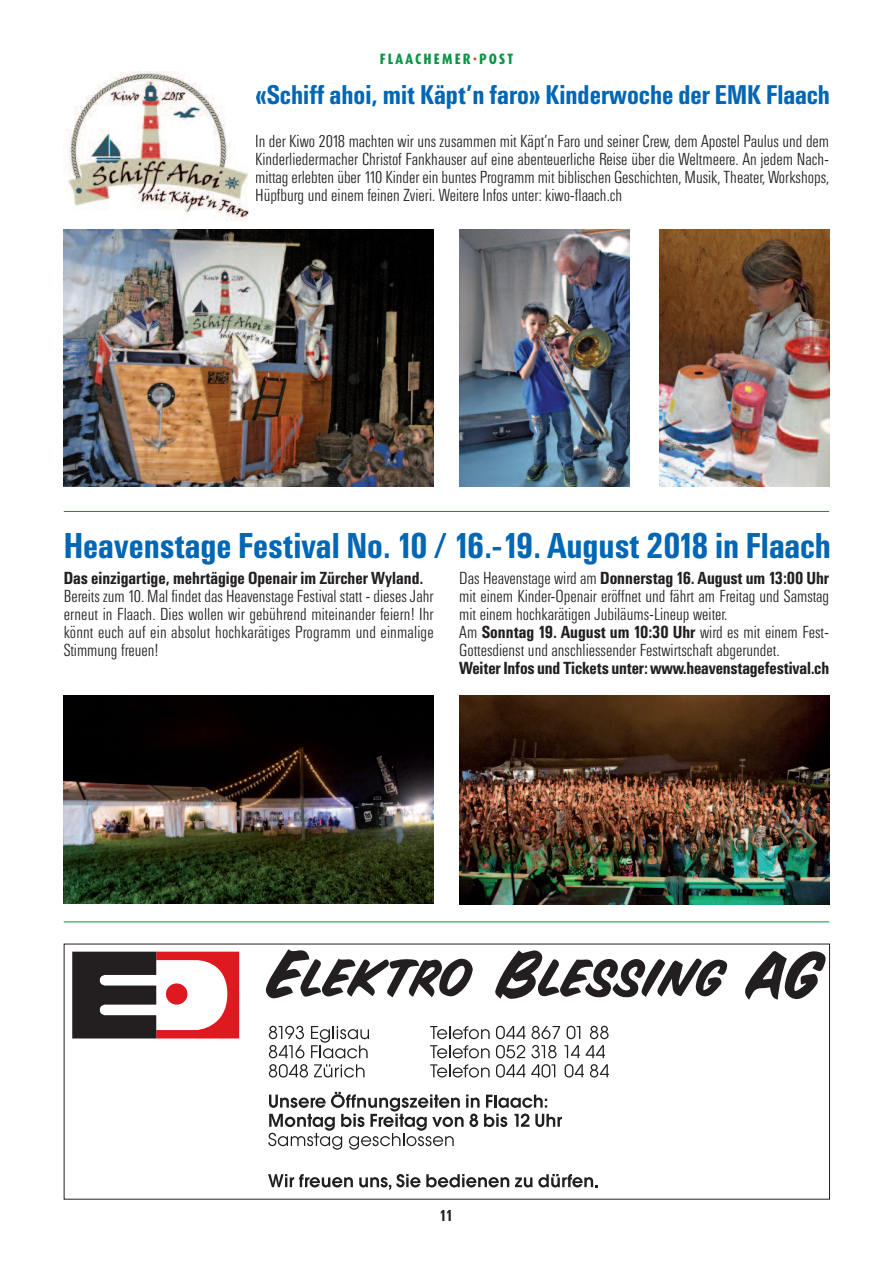
<style>
.page{position:relative;width:893px;height:1263px;background:#fff}
.page>*{position:absolute;margin:0;border:0;box-sizing:border-box;transform-origin:0 0}
.t1{font:33.9px "Univers SB Med Con";color:#0166b3}
.t2{font:25.5px "Univers SB Med Con";color:#0166b3}
.t3{font:16.5px/18px "Univers SB Lig Con";color:#231f20;text-align:justify}
.t4{font:16.5px "Univers SB Med Con";color:#231f20}
.t5{font:800 15px "Dax Condensed";letter-spacing:.15em;color:#099547}
.t6{font:15px "Univers SB Med Con";color:#231f20}
.s1{color:#ef3e22}
.s2{font-family:"Univers SB Lig Con"}
</style>
<div class="page">
<img style="left:66px;top:72px;width:183px;height:150px">
<hr style="left:64px;top:511px;width:765px;height:1px;background:#099547">
<img style="left:64px;top:230px;width:370px;height:257px">
<img style="left:459px;top:229px;width:170px;height:257px">
<img style="left:659px;top:229px;width:170px;height:257px">
<img style="left:64px;top:695px;width:370px;height:209px">
<img style="left:459px;top:696px;width:370px;height:208px">
<svg style="left:72px;top:952px;width:167px;height:86px"></svg>
<svg style="left:745px;top:951px;width:81px;height:49px"></svg>
<svg style="left:265px;top:949px;width:208px;height:49px"></svg>
<svg style="left:495px;top:950px;width:232px;height:49px"></svg>
<svg style="left:269px;top:1026px;width:35px;height:13px"></svg>
<svg style="left:430px;top:1026px;width:60px;height:13px"></svg>
<svg style="left:496px;top:1026px;width:29px;height:13px"></svg>
<svg style="left:531px;top:1026px;width:29px;height:13px"></svg>
<svg style="left:567px;top:1026px;width:13px;height:13px"></svg>
<svg style="left:590px;top:1026px;width:19px;height:13px"></svg>
<svg style="left:269px;top:1045px;width:35px;height:13px"></svg>
<svg style="left:311px;top:1026px;width:58px;height:32px"></svg>
<svg style="left:430px;top:1045px;width:60px;height:13px"></svg>
<svg style="left:496px;top:1045px;width:29px;height:13px"></svg>
<svg style="left:531px;top:1045px;width:26px;height:13px"></svg>
<svg style="left:564px;top:1045px;width:16px;height:13px"></svg>
<svg style="left:586px;top:1045px;width:19px;height:13px"></svg>
<svg style="left:269px;top:1064px;width:39px;height:13px"></svg>
<svg style="left:314px;top:1064px;width:51px;height:13px"></svg>
<svg style="left:430px;top:1064px;width:60px;height:13px"></svg>
<svg style="left:496px;top:1064px;width:29px;height:13px"></svg>
<svg style="left:531px;top:1064px;width:24px;height:13px"></svg>
<svg style="left:565px;top:1064px;width:19px;height:13px"></svg>
<svg style="left:590px;top:1064px;width:19px;height:13px"></svg>
<svg style="left:268px;top:1092px;width:294px;height:58px"></svg>
<svg style="left:268px;top:1174px;width:85px;height:13px"></svg>
<svg style="left:359px;top:1174px;width:150px;height:16px"></svg>
<svg style="left:515px;top:1177px;width:17px;height:10px"></svg>
<svg style="left:538px;top:1174px;width:59px;height:13px"></svg>
<hr style="left:64px;top:922px;width:765px;height:1px;background:#099547">
<p class="t5" style="left:380px;top:52px;width:135px">FLAACHEMER<span class="s1">·</span>POST</p>
<h2 class="t2" style="left:255px;top:80px;width:577px">«Schiff ahoi, mit Käpt’n faro» Kinderwoche der EMK Flaach</h2>
<p class="t3" style="left:255px;top:132px;width:576px">In der Kiwo 2018 machten wir uns zusammen mit Käpt’n Faro und seiner Crew, dem Apostel Paulus und dem Kinderliedermacher Christof Fankhauser auf eine abenteuerliche Reise über die Weltmeere. An jedem Nach&shy;mittag erlebten über 110 Kinder ein buntes Programm mit biblischen Geschichten, Musik, Theater, Workshops, Hüpfburg und einem feinen Zvieri. Weitere Infos unter: kiwo-flaach.ch</p>
<h1 class="t1" style="left:64px;top:526px;width:769px">Heavenstage Festival No. 10 / 16.-19. August 2018 in Flaach</h1>
<p class="t4" style="left:459px;top:568px;width:371px"><span class="s2">Das Heavenstage wird am</span> Donnerstag 16. August um 13:00 Uhr</p>
<p class="t3" style="left:459px;top:587px;width:371px">mit einem Kinder-Openair eröffnet und fährt am Freitag und Samstag mit einem hochkarätigen Jubiläums-Lineup weiter.</p>
<p class="t4" style="left:459px;top:622px;width:371px"><span class="s2">Am</span> Sonntag 19. August um 10:30 Uhr <span class="s2">wird es mit einem Fest-</span></p>
<p class="t3" style="left:459px;top:641px;width:322px">Gottesdienst und anschliessender Festwirtschaft abgerundet.</p>
<p class="t4" style="left:459px;top:658px;width:371px">Weiter Infos und Tickets unter: www.heavenstagefestival.ch</p>
<p class="t4" style="left:64px;top:568px;width:361px">Das einzigartige, mehrtägige Openair im Zürcher Wyland.</p>
<p class="t3" style="left:64px;top:587px;width:371px">Bereits zum 10. Mal findet das Heavenstage Festival statt - dieses Jahr erneut in Flaach. Dies wollen wir gebührend miteinander feiern! Ihr könnt euch auf ein absolut hochkarätiges Programm und einmalige Stimmung freuen!</p>
<p class="t6" style="left:440px;top:1206px;width:15px">11</p>
</div>
